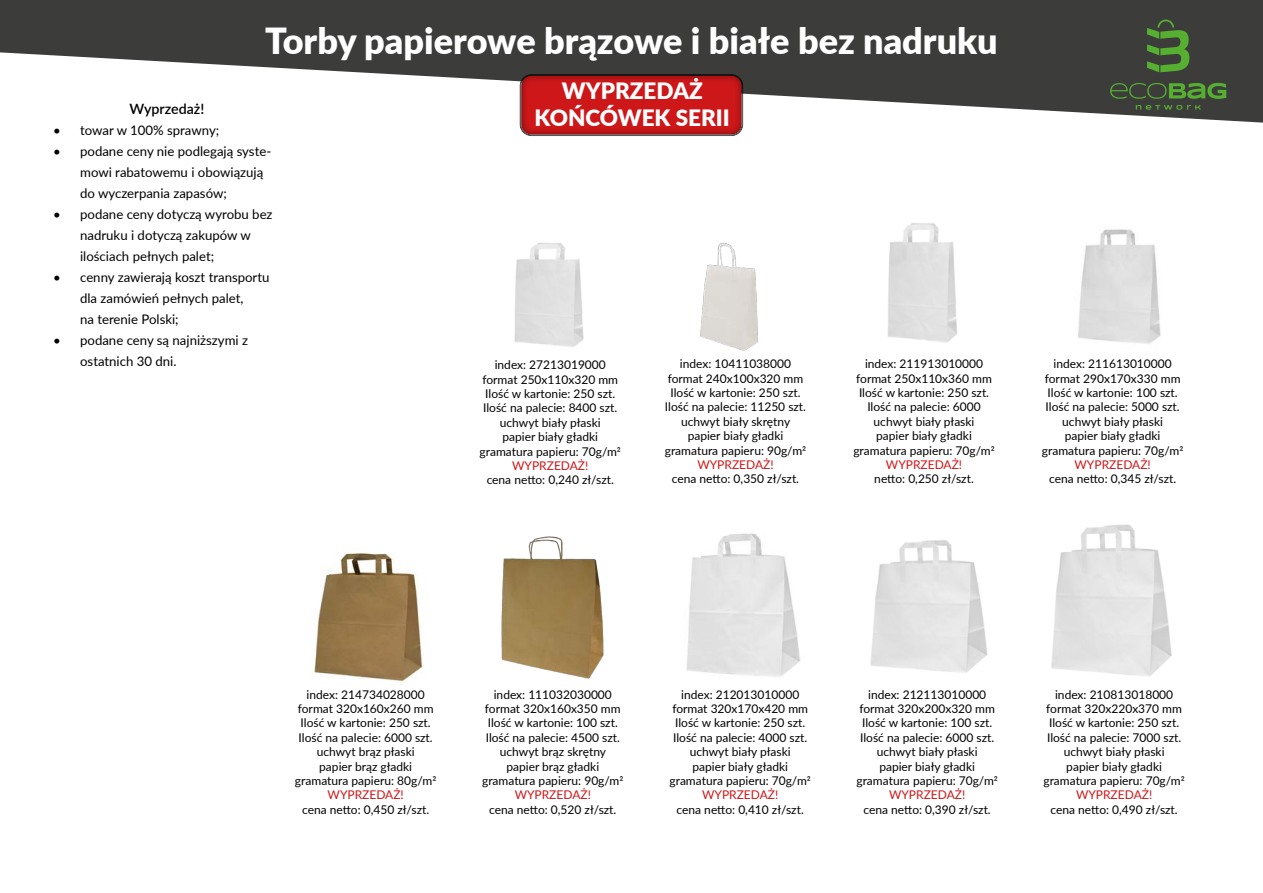
<style>
.page{position:relative;width:1263px;height:893px;background:#fff}
.page>*{position:absolute;margin:0;border:0;box-sizing:border-box;transform-origin:0 0}
.t1{font:900 36px "Lato";color:#fff}
.t2{font:900 22.5px/27px "Lato";color:#fff;text-align:center}
.t3{font:600 14.25px "Lato";color:#000}
.t4{font:13.2px/21px "Lato";color:#000}
.t5{font:12px/14.4px "Lato";color:#000;text-align:center}
.t6{font:12px "Lato";color:#cd1719}
</style>
<div class="page">
<svg style="left:0;top:0;width:1263px;height:123px;fill:#3c3c3b"></svg>
<svg style="left:1136px;top:105px;width:65px;height:5px"></svg>
<svg style="left:1110px;top:83px;width:116px;height:16px;background:#466a36"></svg>
<svg style="left:1147px;top:20px;width:42px;height:52px;background:#477036"></svg>
<img style="left:1078px;top:229px;width:83px;height:115px">
<img style="left:870px;top:540px;width:118px;height:133px">
<img style="left:686px;top:533px;width:114px;height:144px">
<img style="left:1051px;top:524px;width:121px;height:153px">
<img style="left:501px;top:536px;width:103px;height:143px">
<img style="left:700px;top:242px;width:59px;height:109px">
<img style="left:887px;top:223px;width:70px;height:120px">
<img style="left:313px;top:552px;width:111px;height:131px">
<div style="left:520px;top:72px;width:225px;height:65px;background:#000;opacity:.75"></div>
<img style="left:514px;top:242px;width:70px;height:105px">
<h1 class="t1" style="left:265px;top:14px;width:734px">Torby papierowe brązowe i białe bez nadruku</h1>
<p class="t3" style="left:129px;top:98px;width:76px">Wyprzedaż!</p>
<p class="t4" style="left:53px;top:119px;width:168px">• towar w 100% sprawny;</p>
<p class="t4" style="left:80px;top:140px;width:193px;text-indent:-27px">• podane ceny nie podlegają syste&shy;mowi rabatowemu i obowiązują do wyczerpania zapasów;</p>
<p class="t4" style="left:80px;top:203px;width:194px;text-indent:-27px">• podane ceny dotyczą wyrobu bez nadruku i dotyczą zakupów w ilościach pełnych palet;</p>
<p class="t4" style="left:80px;top:266px;width:191px;text-indent:-27px">• cenny zawierają koszt transportu dla zamówień pełnych palet,<br>na terenie Polski;</p>
<p class="t4" style="left:80px;top:329px;width:169px;text-indent:-27px">• podane ceny są najniższymi z ostatnich 30 dni.</p>
<h2 class="t2" style="left:534px;top:76px;width:197px">WYPRZEDAŻ<br>KOŃCÓWEK SERII</h2>
<p class="t5" style="left:480px;top:357px;width:143px">index: 27213019000 format 250x110x320 mm<br>Ilość w kartonie: 250 szt.<br>Ilość na palecie: 8400 szt. uchwyt biały płaski<br>papier biały gładki gramatura papieru: 70g/m2</p>
<p class="t6" style="left:512px;top:457px;width:78px">WYPRZEDAŻ!</p>
<p class="t5" style="left:487px;top:472px;width:129px">cena netto: 0,240 zł/szt.</p>
<p class="t5" style="left:665px;top:356px;width:143px">index: 10411038000 format 240x100x320 mm<br>Ilość w kartonie: 250 szt.<br>Ilość na palecie: 11250 szt. uchwyt biały skrętny papier biały gładki gramatura papieru: 90g/m2</p>
<p class="t6" style="left:697px;top:456px;width:78px">WYPRZEDAŻ!</p>
<p class="t5" style="left:672px;top:471px;width:129px">cena netto: 0,350 zł/szt.</p>
<p class="t5" style="left:853px;top:356px;width:143px">index: 211913010000 format 250x110x360 mm<br>Ilość w kartonie: 250 szt.<br>Ilość na palecie: 6000 uchwyt biały płaski<br>papier biały gładki gramatura papieru: 70g/m2</p>
<p class="t6" style="left:886px;top:456px;width:78px">WYPRZEDAŻ!</p>
<p class="t5" style="left:874px;top:471px;width:101px">netto: 0,250 zł/szt.</p>
<p class="t5" style="left:1042px;top:356px;width:143px">index: 211613010000 format 290x170x330 mm<br>Ilość w kartonie: 100 szt.<br>Ilość na palecie: 5000 szt. uchwyt biały płaski<br>papier biały gładki gramatura papieru: 70g/m2</p>
<p class="t6" style="left:1074px;top:456px;width:78px">WYPRZEDAŻ!</p>
<p class="t5" style="left:1049px;top:471px;width:129px">cena netto: 0,345 zł/szt.</p>
<p class="t5" style="left:295px;top:686px;width:143px">index: 214734028000 format 320x160x260 mm<br>Ilość w kartonie: 250 szt.<br>Ilość na palecie: 6000 szt. uchwyt brąz płaski<br>papier brąz gładki gramatura papieru: 80g/m2</p>
<p class="t6" style="left:328px;top:786px;width:78px">WYPRZEDAŻ!</p>
<p class="t5" style="left:302px;top:802px;width:129px">cena netto: 0,450 zł/szt.</p>
<p class="t5" style="left:482px;top:686px;width:143px">index: 111032030000 format 320x160x350 mm<br>Ilość w kartonie: 100 szt.<br>Ilość na palecie: 4500 szt. uchwyt brąz skrętny papier brąz gładki gramatura papieru: 90g/m2</p>
<p class="t6" style="left:515px;top:786px;width:78px">WYPRZEDAŻ!</p>
<p class="t5" style="left:489px;top:802px;width:129px">cena netto: 0,520 zł/szt.</p>
<p class="t5" style="left:669px;top:686px;width:143px">index: 212013010000 format 320x170x420 mm<br>Ilość w kartonie: 250 szt.<br>Ilość na palecie: 4000 szt. uchwyt biały płaski<br>papier biały gładki gramatura papieru: 70g/m2</p>
<p class="t6" style="left:702px;top:786px;width:78px">WYPRZEDAŻ!</p>
<p class="t5" style="left:677px;top:802px;width:129px">cena netto: 0,410 zł/szt.</p>
<p class="t5" style="left:856px;top:686px;width:143px">index: 212113010000 format 320x200x320 mm<br>Ilość w kartonie: 100 szt.<br>Ilość na palecie: 6000 szt. uchwyt biały płaski<br>papier biały gładki gramatura papieru: 70g/m2</p>
<p class="t6" style="left:889px;top:786px;width:78px">WYPRZEDAŻ!</p>
<p class="t5" style="left:863px;top:802px;width:129px">cena netto: 0,390 zł/szt.</p>
<p class="t5" style="left:1043px;top:686px;width:143px">index: 210813018000 format 320x220x370 mm<br>Ilość w kartonie: 250 szt.<br>Ilość na palecie: 7000 szt. uchwyt biały płaski<br>papier biały gładki gramatura papieru: 70g/m2</p>
<p class="t6" style="left:1076px;top:786px;width:78px">WYPRZEDAŻ!</p>
<p class="t5" style="left:1050px;top:802px;width:129px">cena netto: 0,490 zł/szt.</p>
</div>
